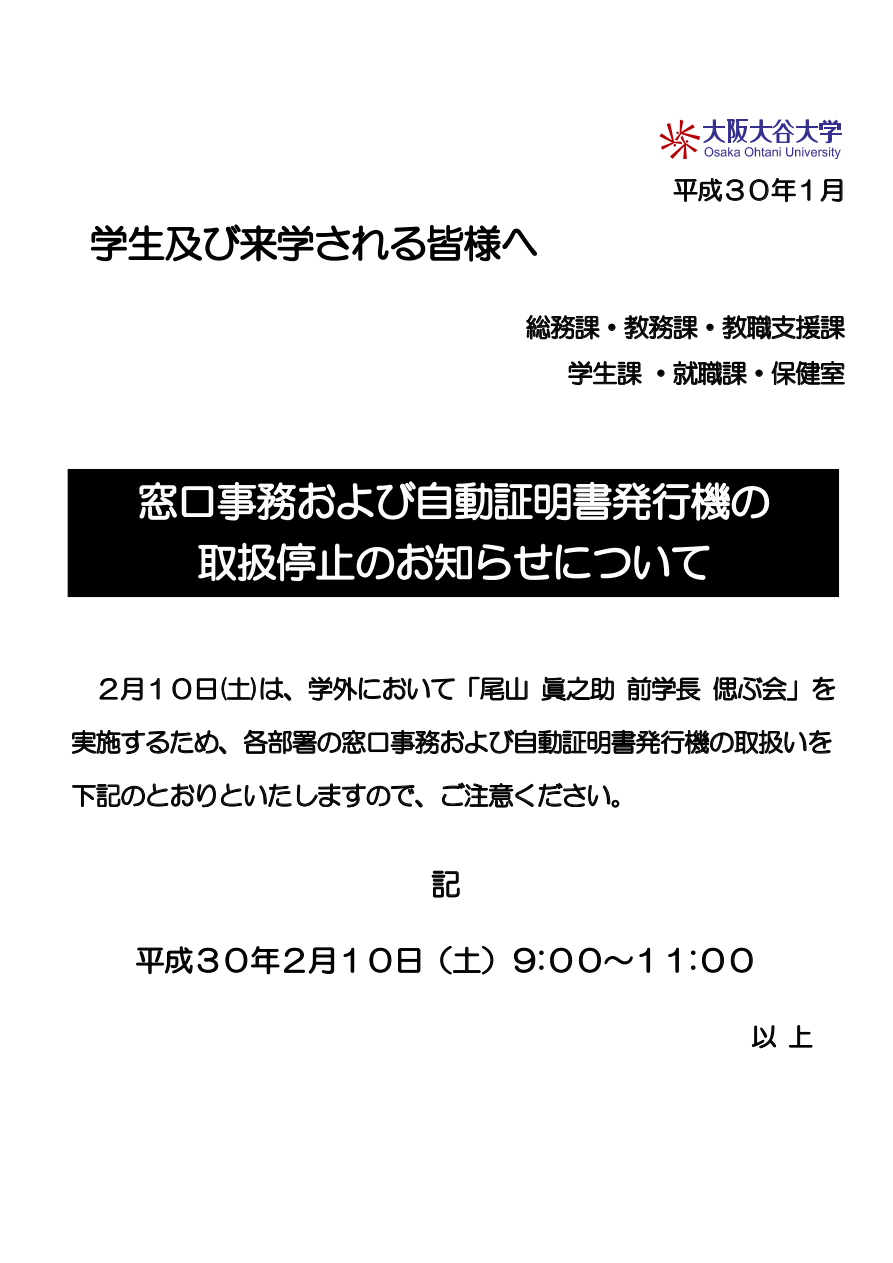
<style>
.page{position:relative;width:893px;height:1263px;background:#fff}
.page>*{position:absolute;margin:0;border:0;box-sizing:border-box;transform-origin:0 0}
.t1{font:40.65px/60.9px "HG Maru Gothic MPRO";letter-spacing:-.03em;color:#fff;text-align:center}
.t2{font:38.4px "HG Maru Gothic MPRO";letter-spacing:-.025em;color:#000}
.t3{font:29.85px "HG Maru Gothic MPRO";letter-spacing:-.035em;color:#000}
.t4{font:25.65px/53.2px "HG Maru Gothic MPRO";letter-spacing:-.04em;color:#000;text-align:right}
</style>
<div class="page">
<svg style="left:673px;top:178px;width:138px;height:25px"></svg>
<svg style="left:821px;top:179px;width:22px;height:23px"></svg>
<svg style="left:90px;top:224px;width:447px;height:38px"></svg>
<svg style="left:526px;top:315px;width:319px;height:71px"></svg>
<svg style="left:71px;top:676px;width:765px;height:132px"></svg>
<svg style="left:431px;top:870px;width:29px;height:28px"></svg>
<svg style="left:136px;top:946px;width:83px;height:29px"></svg>
<svg style="left:225px;top:946px;width:110px;height:29px"></svg>
<svg style="left:343px;top:947px;width:12px;height:26px"></svg>
<svg style="left:369px;top:947px;width:52px;height:26px"></svg>
<svg style="left:440px;top:946px;width:54px;height:29px"></svg>
<svg style="left:514px;top:947px;width:119px;height:26px"></svg>
<svg style="left:639px;top:947px;width:12px;height:26px"></svg>
<svg style="left:668px;top:947px;width:11px;height:26px"></svg>
<svg style="left:691px;top:947px;width:33px;height:26px"></svg>
<svg style="left:730px;top:947px;width:23px;height:26px"></svg>
<svg style="left:751px;top:1025px;width:25px;height:24px"></svg>
<svg style="left:788px;top:1025px;width:25px;height:23px"></svg>
<div style="left:68px;top:469px;width:771px;height:128px;background:#000"></div>
<svg style="left:139px;top:481px;width:631px;height:40px"></svg>
<svg style="left:198px;top:542px;width:512px;height:40px"></svg>
<svg style="left:660px;top:120px;width:181px;height:39px"></svg>
<h2 class="t2" style="left:90px;top:224px;width:451px">学生及び来学される皆様へ</h2>
<p class="t4" style="left:673px;top:163px;width:174px">平成３０年１月</p>
<p class="t4" style="left:525px;top:304px;width:322px;line-height:45.9px">総務課・教務課・教職支援課学生課・就職課・保健室</p>
<h1 class="t1" style="left:138px;top:471px;width:634px">窓口事務および自動証明書発行機の取扱停止のお知らせについて</h1>
<p class="t4" style="left:71px;top:662px;width:767px;text-align:left;text-indent:24px">２月１０日(土)は、学外において「尾山眞之助前学長偲ぶ会」を実施するため、各部署の窓口事務および自動証明書発行機の取扱いを下記のとおりといたしますので、ご注意ください。</p>
<p class="t3" style="left:431px;top:869px;width:31px">記</p>
<p class="t3" style="left:135px;top:945px;width:623px">平成３０年２月１０日（土）９:００～１１:００</p>
<p class="t4" style="left:751px;top:1010px;width:64px">以上</p>
</div>
